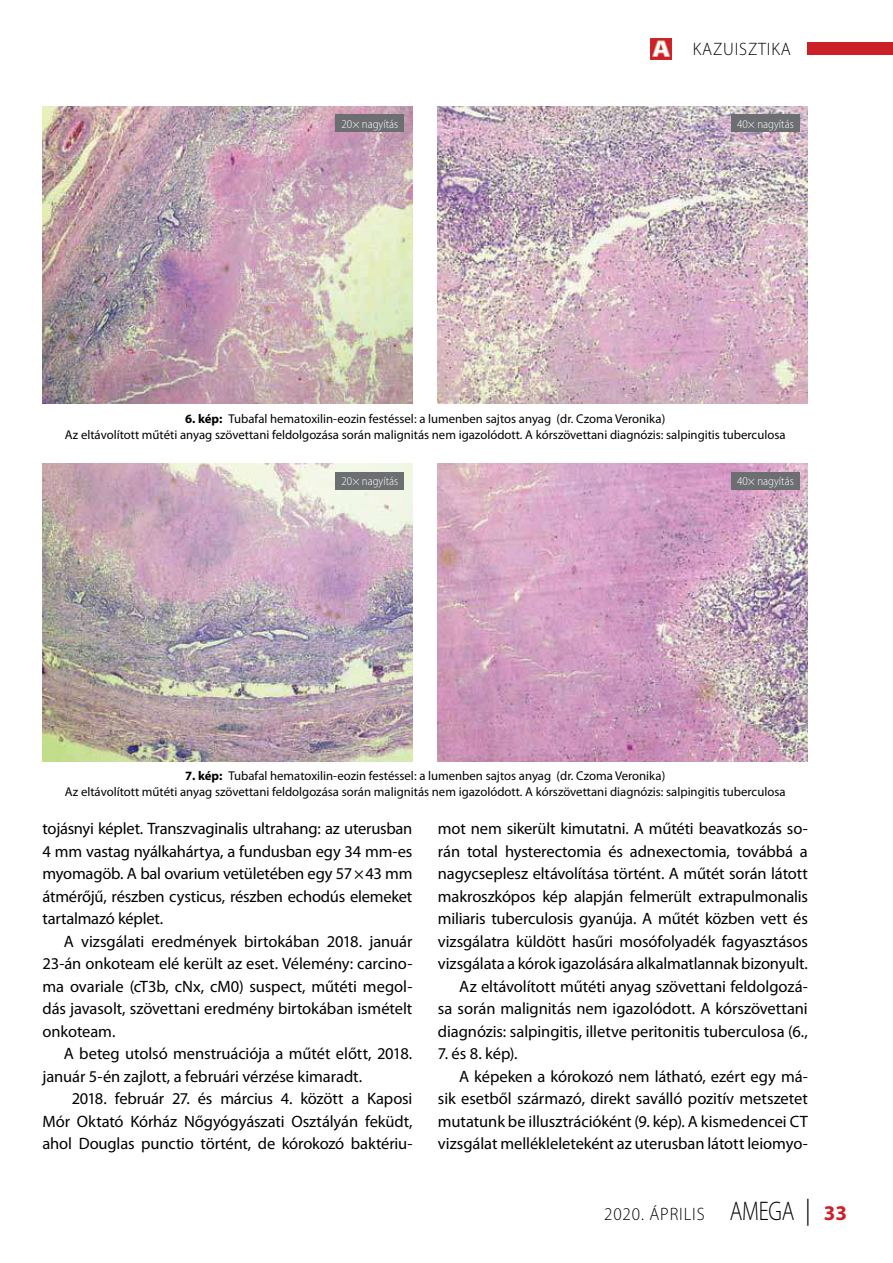
<style>
.page{position:relative;width:893px;height:1263px;background:#fff}
.page>*{position:absolute;margin:0;border:0;box-sizing:border-box;transform-origin:0 0}
.t1{font:300 18px "Myriad Pro";letter-spacing:.05em;color:#000;scale:.95 1}
.t2{font:16.5px/22.5px "Myriad Pro";letter-spacing:-.005em;color:#000;text-align:justify}
.t3{font:12.75px/15.3px "Myriad Pro";color:#000;text-align:center}
.t4{font:300 semi-condensed 12px "Myriad Pro";color:#fff}
.s1{font-weight:700}
.s2{font-size:27px}
.s3{font-size:27px;color:#000101}
.s4{font-weight:700;font-size:21px;color:#cc2027}
</style>
<div class="page">
<div style="left:808px;top:43px;width:85px;height:12px;background:#cc2027"></div>
<img style="left:650px;top:38px;width:22px;height:22px">
<img style="left:43px;top:106px;width:369px;height:298px">
<img style="left:438px;top:106px;width:370px;height:298px">
<img style="left:43px;top:463px;width:369px;height:298px">
<img style="left:438px;top:463px;width:370px;height:298px">
<hr style="left:0;top:689px;width:1px;height:507px;background:#8d54a2">
<div style="left:731px;top:472px;width:68px;height:17px;background:#6d6e71"></div>
<div style="left:336px;top:472px;width:68px;height:17px;background:#6d6e71"></div>
<div style="left:731px;top:115px;width:68px;height:17px;background:#6d6e71"></div>
<div style="left:336px;top:115px;width:68px;height:17px;background:#6d6e71"></div>
<p class="t1" style="left:693px;top:39px;width:105px">KAZUISZTIKA</p>
<p class="t4" style="left:342px;top:117px;width:58px">20× nagyítás</p>
<p class="t4" style="left:737px;top:117px;width:58px">40× nagyítás</p>
<p class="t3" style="left:65px;top:411px;width:722px"><span class="s1">6. kép:</span> Tubafal hematoxilin-eozin festéssel: a lumenben sajtos anyag (dr. Czoma Veronika)<br>Az eltávolított műtéti anyag szövettani feldolgozása során malignitás nem igazolódott. A kórszövettani diagnózis: salpingitis tuberculosa</p>
<p class="t4" style="left:342px;top:474px;width:58px">20× nagyítás</p>
<p class="t4" style="left:737px;top:474px;width:58px">40× nagyítás</p>
<p class="t3" style="left:65px;top:768px;width:722px"><span class="s1">7. kép:</span> Tubafal hematoxilin-eozin festéssel: a lumenben sajtos anyag (dr. Czoma Veronika)<br>Az eltávolított műtéti anyag szövettani feldolgozása során malignitás nem igazolódott. A kórszövettani diagnózis: salpingitis tuberculosa</p>
<p class="t2" style="left:43px;top:817px;width:371px">tojásnyi képlet. Transzvaginalis ultrahang: az uterusban 4 mm vastag nyálkahártya, a fundusban egy 34 mm-es myomagöb. A bal ovarium vetületében egy 57×43 mm átmérőjű, részben cysticus, részben echodús elemeket tartalmazó képlet.</p>
<p class="t2" style="left:43px;top:930px;width:371px;text-indent:21px">A vizsgálati eredmények birtokában 2018. január 23-án onkoteam elé került az eset. Vélemény: carcino&shy;ma ovariale (cT3b, cNx, cM0) suspect, műtéti megol&shy;dás javasolt, szövettani eredmény birtokában ismételt onkoteam.</p>
<p class="t2" style="left:43px;top:1042px;width:371px;text-indent:21px">A beteg utolsó menstruációja a műtét előtt, 2018. január 5-én zajlott, a februári vérzése kimaradt.</p>
<p class="t2" style="left:43px;top:1087px;width:371px;text-indent:29px">2018. február 27. és március 4. között a Kaposi Mór Oktató Kórház Nőgyógyászati Osztályán feküdt, ahol Douglas punctio történt, de kórokozó baktériu-</p>
<p class="t2" style="left:438px;top:817px;width:371px;text-align:right">mot nem sikerült kimutatni. A műtéti beavatkozás so&shy;rán total hysterectomia és adnexectomia, továbbá a nagycseplesz eltávolítása történt. A műtét során látott makroszkópos kép alapján felmerült extrapulmonalis miliaris tuberculosis gyanúja. A műtét közben vett és vizsgálatra küldött hasűri mosófolyadék fagyasztásos vizsgálata a kórok igazolására alkalmatlannak bizonyult.<br>Az eltávolított műtéti anyag szövettani feldolgozá-<br>sa során malignitás nem igazolódott. A kórszövettani diagnózis: salpingitis, illetve peritonitis tuberculosa (6.,</p>
<p class="t2" style="left:438px;top:1042px;width:81px">7. és 8. kép).</p>
<p class="t2" style="left:459px;top:1065px;width:350px">A képeken a kórokozó nem látható, ezért egy má-</p>
<p class="t2" style="left:438px;top:1087px;width:371px">sik esetből származó, direkt saválló pozitív metszetet</p>
<p class="t2" style="left:438px;top:1110px;width:371px">mutatunk be illusztrációként (9. kép). A kismedencei CT</p>
<p class="t2" style="left:438px;top:1132px;width:371px">vizsgálat mellékleleteként az uterusban látott leiomyo-</p>
<p class="t1" style="left:604px;top:1204px;width:257px">2020. ÁPRILIS <span class="s2">AMEGA</span> <span class="s3">|</span> <span class="s4">33</span></p>
</div>
